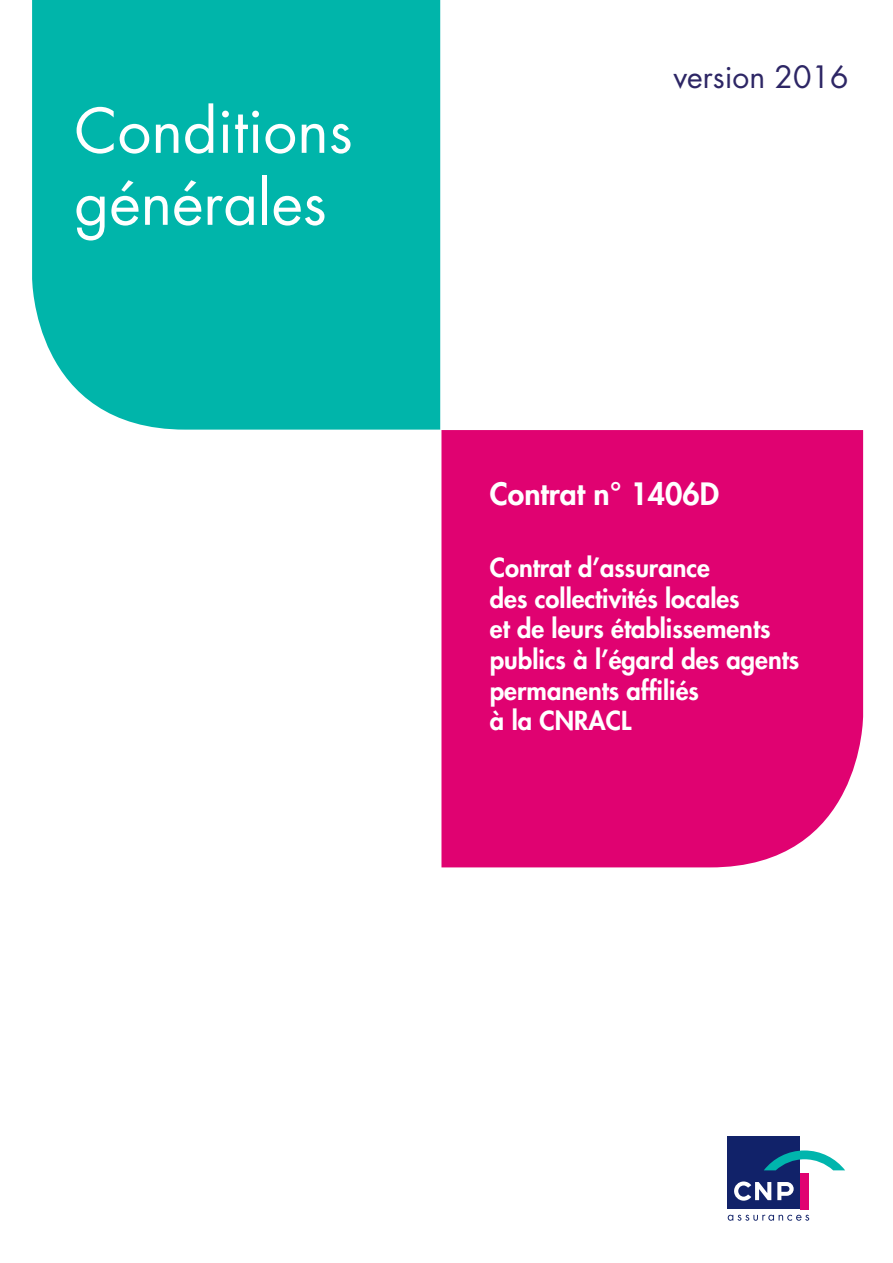
<style>
.page{position:relative;width:893px;height:1263px;background:#fff}
.page>*{position:absolute;margin:0;border:0;box-sizing:border-box;transform-origin:0 0}
.t1{font:60px/72px "Futura Std";color:#fff}
.t2{font:800 30px "Futura Std";color:#fff}
.t3{font:30px "Futura Std";color:#2d2665}
.t4{font:800 25.5px/30.6px "Futura Std";color:#fff}
</style>
<div class="page">
<svg style="left:728px;top:1215px;width:81px;height:6px"></svg>
<div style="left:728px;top:1137px;width:72px;height:72px;background:#112269"></div>
<svg style="left:734px;top:1181px;width:37px;height:20px"></svg>
<svg style="left:777px;top:1182px;width:17px;height:18px"></svg>
<div style="left:800px;top:1173px;width:9px;height:36px;background:#e00271"></div>
<svg style="left:764px;top:1150px;width:81px;height:20px"></svg>
<div style="left:441px;top:430px;width:422px;height:437px;background:#e00271"></div>
<div style="left:32px;top:0;width:408px;height:430px;background:#00b5aa"></div>
<h1 class="t1" style="left:75px;top:99px;width:280px">Conditions générales</h1>
<p class="t3" style="left:673px;top:63px;width:177px">version 2016</p>
<p class="t2" style="left:490px;top:480px;width:231px">Contrat n° 1406D</p>
<p class="t4" style="left:490px;top:554px;width:311px">Contrat d’assurance<br>des collectivités locales<br>et de leurs établissements publics à l’égard des agents permanents affiliés<br>à la CNRACL</p>
</div>
